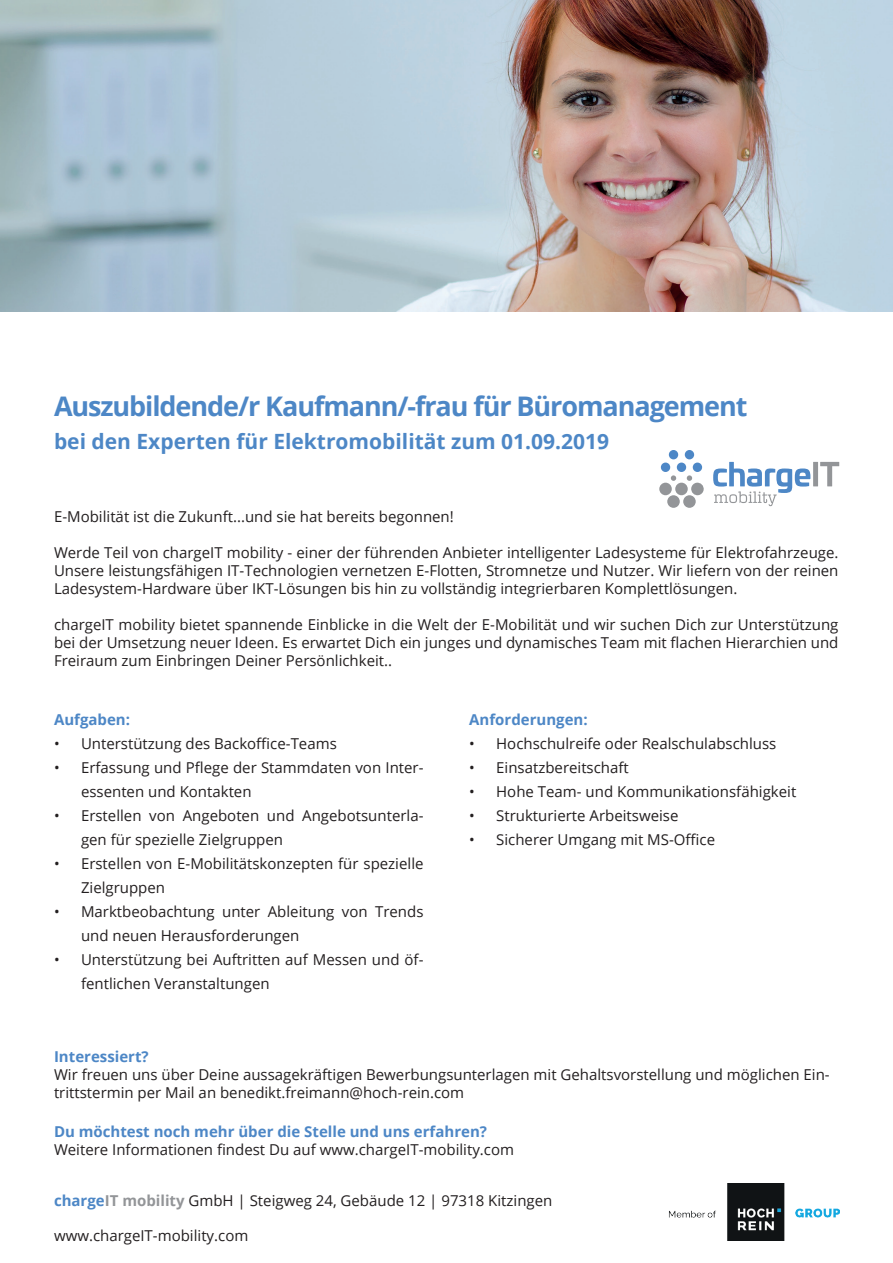
<style>
.page{position:relative;width:893px;height:1263px;background:#fff}
.page>*{position:absolute;margin:0;border:0;box-sizing:border-box;transform-origin:0 0}
.t1{font:700 27px "Open Sans";letter-spacing:-.04em;color:#4d87c6}
.t2{font:700 21px "Open Sans";color:#4d87c6}
.t3{font:15px/18px "Open Sans";color:#231f20}
.t4{font:700 15px "Open Sans";color:#4d87c6}
.s1{font-weight:700;color:#4d87c6}
.s2{font-weight:700;color:#939598}
</style>
<div class="page">
<img style="left:669px;top:1183px;width:170px;height:57px">
<div style="left:813px;top:462px;width:5px;height:24px;background:#939598"></div>
<svg style="left:820px;top:462px;width:19px;height:24px"></svg>
<svg style="left:713px;top:462px;width:97px;height:44px"></svg>
<svg style="left:659px;top:475px;width:45px;height:33px"></svg>
<div style="left:669px;top:450px;width:9px;height:9px;background:#4d87c6;border-radius:50%"></div>
<div style="left:677px;top:463px;width:9px;height:9px;background:#4d87c6;border-radius:50%"></div>
<div style="left:693px;top:463px;width:9px;height:9px;background:#4d87c6;border-radius:50%"></div>
<div style="left:685px;top:450px;width:9px;height:9px;background:#4d87c6;border-radius:50%"></div>
<div style="left:661px;top:463px;width:9px;height:9px;background:#4d87c6;border-radius:50%"></div>
<img style="left:0;top:1px;width:893px;height:310px">
<h1 class="t1" style="left:54px;top:388px;width:695px">Auszubildende/r Kaufmann/-frau für Büromanagement</h1>
<h2 class="t2" style="left:54px;top:427px;width:557px">bei den Experten für Elektromobilität zum 01.09.2019</h2>
<p class="t3" style="left:54px;top:507px;width:401px">E-Mobilität ist die Zukunft...und sie hat bereits begonnen!</p>
<p class="t3" style="left:54px;top:543px;width:786px;text-align:justify">Werde Teil von chargeIT mobility - einer der führenden Anbieter intelligenter Ladesysteme für Elektrofahrzeuge.<br>Unsere leistungsfähigen IT-Technologien vernetzen E-Flotten, Stromnetze und Nutzer. Wir liefern von der reinen Ladesystem-Hardware über IKT-Lösungen bis hin zu vollständig integrierbaren Komplettlösungen.</p>
<p class="t3" style="left:54px;top:615px;width:786px;text-align:justify">chargeIT mobility bietet spannende Einblicke in die Welt der E-Mobilität und wir suchen Dich zur Unterstützung bei der Umsetzung neuer Ideen. Es erwartet Dich ein junges und dynamisches Team mit flachen Hierarchien und Freiraum zum Einbringen Deiner Persönlichkeit..</p>
<p class="t4" style="left:54px;top:709px;width:78px">Aufgaben:</p>
<p class="t3" style="left:54px;top:734px;width:284px">• Unterstützung des Backoffice-Teams</p>
<p class="t3" style="left:81px;top:755px;width:344px;line-height:24px;text-indent:-27px">• Erfassung und Pflege der Stammdaten von Inter&shy;essenten und Kontakten</p>
<p class="t3" style="left:81px;top:803px;width:344px;line-height:24px;text-indent:-27px">• Erstellen von Angeboten und Angebotsunterla&shy;gen für spezielle Zielgruppen</p>
<p class="t3" style="left:81px;top:851px;width:344px;line-height:24px;text-indent:-27px">• Erstellen von E-Mobilitätskonzepten für spezielle<br>Zielgruppen</p>
<p class="t3" style="left:81px;top:899px;width:344px;line-height:24px;text-indent:-27px">• Marktbeobachtung unter Ableitung von Trends und neuen Herausforderungen</p>
<p class="t3" style="left:81px;top:947px;width:344px;line-height:24px;text-indent:-27px">• Unterstützung bei Auftritten auf Messen und öf&shy;fentlichen Veranstaltungen</p>
<p class="t4" style="left:469px;top:709px;width:120px">Anforderungen:</p>
<p class="t3" style="left:469px;top:734px;width:309px">• Hochschulreife oder Realschulabschluss</p>
<p class="t3" style="left:469px;top:758px;width:161px">• Einsatzbereitschaft</p>
<p class="t3" style="left:469px;top:782px;width:329px">• Hohe Team- und Kommunikationsfähigkeit</p>
<p class="t3" style="left:469px;top:806px;width:211px">• Strukturierte Arbeitsweise</p>
<p class="t3" style="left:469px;top:830px;width:247px">• Sicherer Umgang mit MS-Office</p>
<p class="t4" style="left:54px;top:1046px;width:96px">Interessiert?</p>
<p class="t3" style="left:54px;top:1065px;width:777px">Wir freuen uns über Deine aussagekräftigen Bewerbungsunterlagen mit Gehaltsvorstellung und möglichen Ein&shy;trittstermin per Mail an benedikt.freimann@hoch-rein.com</p>
<p class="t4" style="left:54px;top:1121px;width:435px">Du möchtest noch mehr über die Stelle und uns erfahren?</p>
<p class="t3" style="left:54px;top:1140px;width:462px">Weitere Informationen findest Du auf www.chargeIT-mobility.com</p>
<p class="t3" style="left:54px;top:1191px;width:500px"><span class="s1">charge</span><span class="s2">IT mobility</span> GmbH | Steigweg 24, Gebäude 12 | 97318 Kitzingen</p>
<p class="t3" style="left:54px;top:1226px;width:196px">www.chargeIT-mobility.com</p>
</div>
